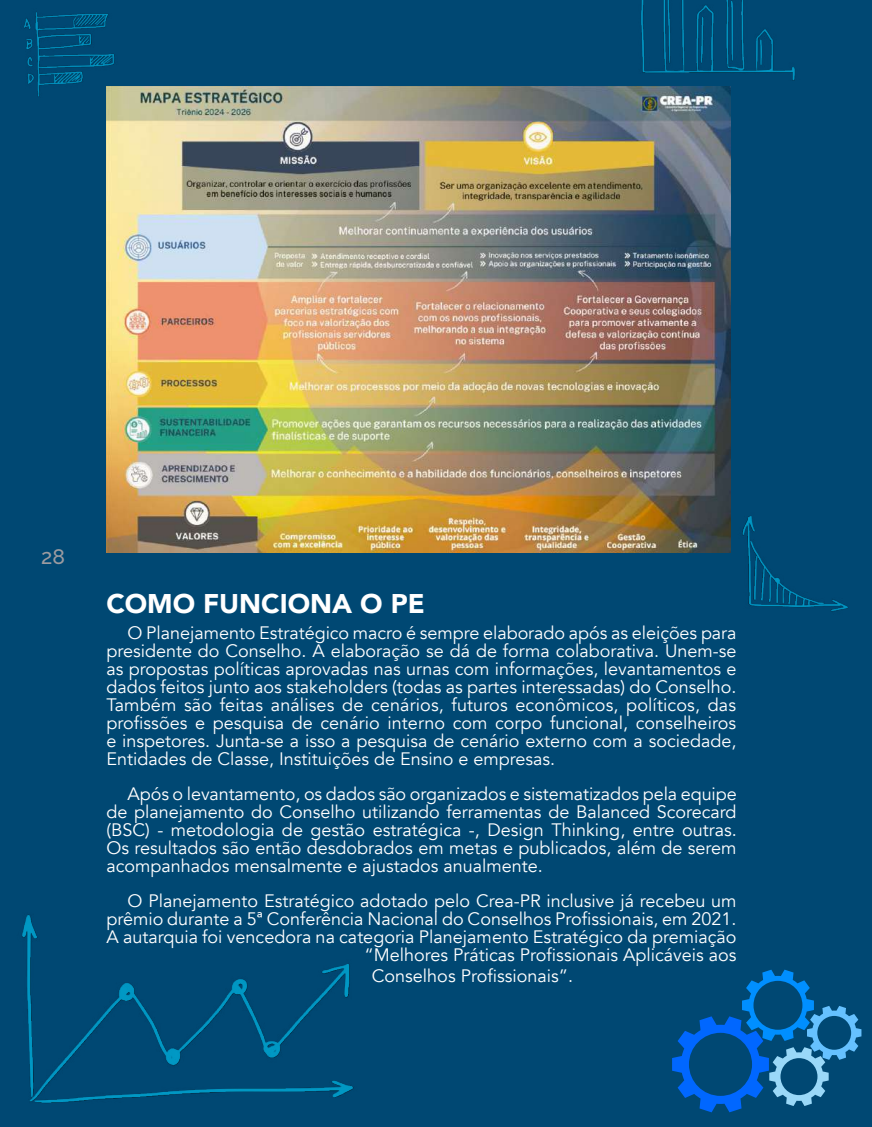
<style>
.page{position:relative;width:872px;height:1127px;background:#004873}
.page>*{position:absolute;margin:0;border:0;box-sizing:border-box;transform-origin:0 0}
.t1{font:900 27px "Avenir";color:#fff}
.t2{font:500 21px "Raleway";color:#9c9ba0}
.t3{font:18px/18px "Avenir";color:#fff;text-align:justify}
</style>
<div class="page">
<img style="left:106px;top:86px;width:624px;height:467px">
<svg style="left:672px;top:969px;width:189px;height:143px"></svg>
<img style="left:22px;top:914px;width:332px;height:189px">
<img style="left:24px;top:12px;width:101px;height:86px">
<img style="left:742px;top:516px;width:106px;height:96px">
<img style="left:641px;top:0;width:154px;height:80px">
<p class="t2" style="left:41px;top:544px;width:25px">28</p>
<h1 class="t1" style="left:106px;top:580px;width:320px">COMO FUNCIONA O PE</h1>
<p class="t3" style="left:106px;top:624px;width:632px;text-indent:21px">O Planejamento Estratégico macro é sempre elaborado após as eleições para presidente do Conselho. A elaboração se dá de forma colaborativa. Unem-se as propostas políticas aprovadas nas urnas com informações, levantamentos e dados feitos junto aos stakeholders (todas as partes interessadas) do Conselho.<br>Também são feitas análises de cenários, futuros econômicos, políticos, das profissões e pesquisa de cenário interno com corpo funcional, conselheiros e inspetores. Junta-se a isso a pesquisa de cenário externo com a sociedade, Entidades de Classe, Instituições de Ensino e empresas.</p>
<p class="t3" style="left:106px;top:785px;width:632px;text-indent:21px">Após o levantamento, os dados são organizados e sistematizados pela equipe de planejamento do Conselho utilizando ferramentas de Balanced Scorecard (BSC) - metodologia de gestão estratégica -, Design Thinking, entre outras.<br>Os resultados são então desdobrados em metas e publicados, além de serem acompanhados mensalmente e ajustados anualmente.</p>
<p class="t3" style="left:106px;top:892px;width:632px;text-align:right">O Planejamento Estratégico adotado pelo Crea-PR inclusive já recebeu um prêmio durante a 5ª Conferência Nacional do Conselhos Profissionais, em 2021.<br>A autarquia foi vencedora na categoria Planejamento Estratégico da premiação “Melhores Práticas Profissionais Aplicáveis aos</p>
<p class="t3" style="left:372px;top:967px;width:203px">Conselhos Profissionais”.</p>
</div>
